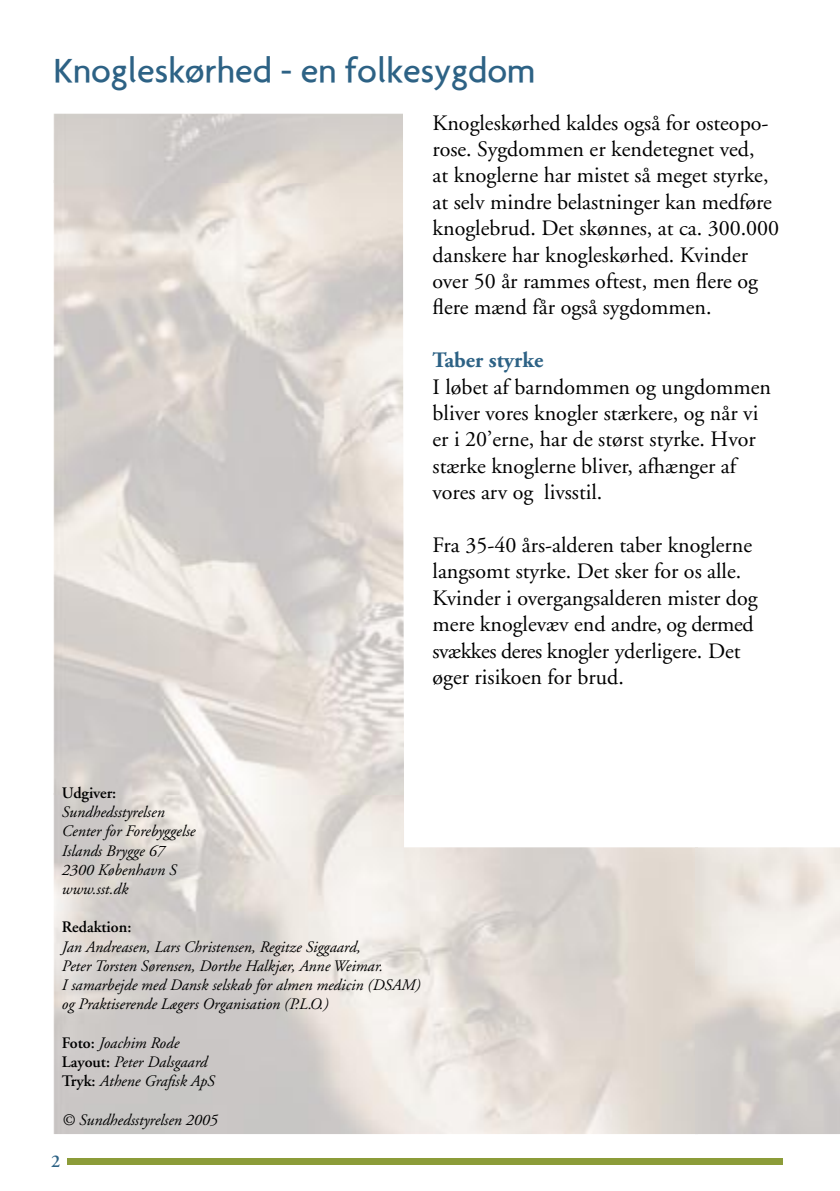
<style>
.page{position:relative;width:840px;height:1191px;background:#fff}
.page>*{position:absolute;margin:0;border:0;box-sizing:border-box;transform-origin:0 0}
.t1{font:500 36px "Agenda";color:#2d6285}
.t2{font:22px/26.4px "Adobe Garamond";color:#000}
.t3{font:700 22px "Adobe Garamond";color:#2d6285}
.t4{font:600 18px "Adobe Garamond";color:#2d6285}
.t5{font:italic 16px/19.2px "Adobe Garamond";color:#000}
.t6{font:600 16px "Adobe Garamond";color:#000}
.s1{font-weight:600;font-style:normal}
</style>
<div class="page">
<div style="left:67px;top:1158px;width:715px;height:6px;background:#8c9c39"></div>
<img style="left:53px;top:113px;width:351px;height:681px">
<h1 class="t1" style="left:53px;top:49px;width:483px">Knogleskørhed - en folkesygdom</h1>
<p class="t2" style="left:432px;top:110px;width:348px">Knogleskørhed kaldes også for osteopo&shy;rose. Sygdommen er kendetegnet ved,<br>at knoglerne har mistet så meget styrke, at selv mindre belastninger kan medføre knoglebrud. Det skønnes, at ca. 300.000 danskere har knogleskørhed. Kvinder over 50 år rammes oftest, men flere og flere mænd får også sygdommen.</p>
<p class="t3" style="left:432px;top:348px;width:112px">Taber styrke</p>
<p class="t2" style="left:432px;top:374px;width:340px">I løbet af barndommen og ungdommen bliver vores knogler stærkere, og når vi er i 20’erne, har de størst styrke. Hvor stærke knoglerne bliver, afhænger af vores arv og livsstil.</p>
<p class="t2" style="left:432px;top:532px;width:326px">Fra 35-40 års-alderen taber knoglerne langsomt styrke. Det sker for os alle.<br>Kvinder i overgangsalderen mister dog mere knoglevæv end andre, og dermed svækkes deres knogler yderligere. Det øger risikoen for brud.</p>
<p class="t6" style="left:62px;top:784px;width:56px">Udgiver:</p>
<p class="t5" style="left:62px;top:803px;width:135px">Sundhedsstyrelsen<br>Center for Forebyggelse<br>Islands Brygge 67<br>2300 København S www.sst.dk</p>
<p class="t6" style="left:62px;top:918px;width:71px">Redaktion:</p>
<p class="t5" style="left:62px;top:937px;width:360px">Jan Andreasen, Lars Christensen, Regitze Siggaard,<br>Peter Torsten Sørensen, Dorthe Halkjær, Anne Weimar.<br>I samarbejde med Dansk selskab for almen medicin (DSAM) og Praktiserende Lægers Organisation (P.L.O.)</p>
<p class="t5" style="left:62px;top:1033px;width:154px"><span class="s1">Foto:</span> Joachim Rode<br><span class="s1">Layout:</span> Peter Dalsgaard<br><span class="s1">Tryk:</span> Athene Grafisk ApS</p>
<p class="t5" style="left:62px;top:1110px;width:157px">© Sundhedsstyrelsen 2005</p>
<p class="t4" style="left:51px;top:1151px;width:11px">2</p>
</div>
